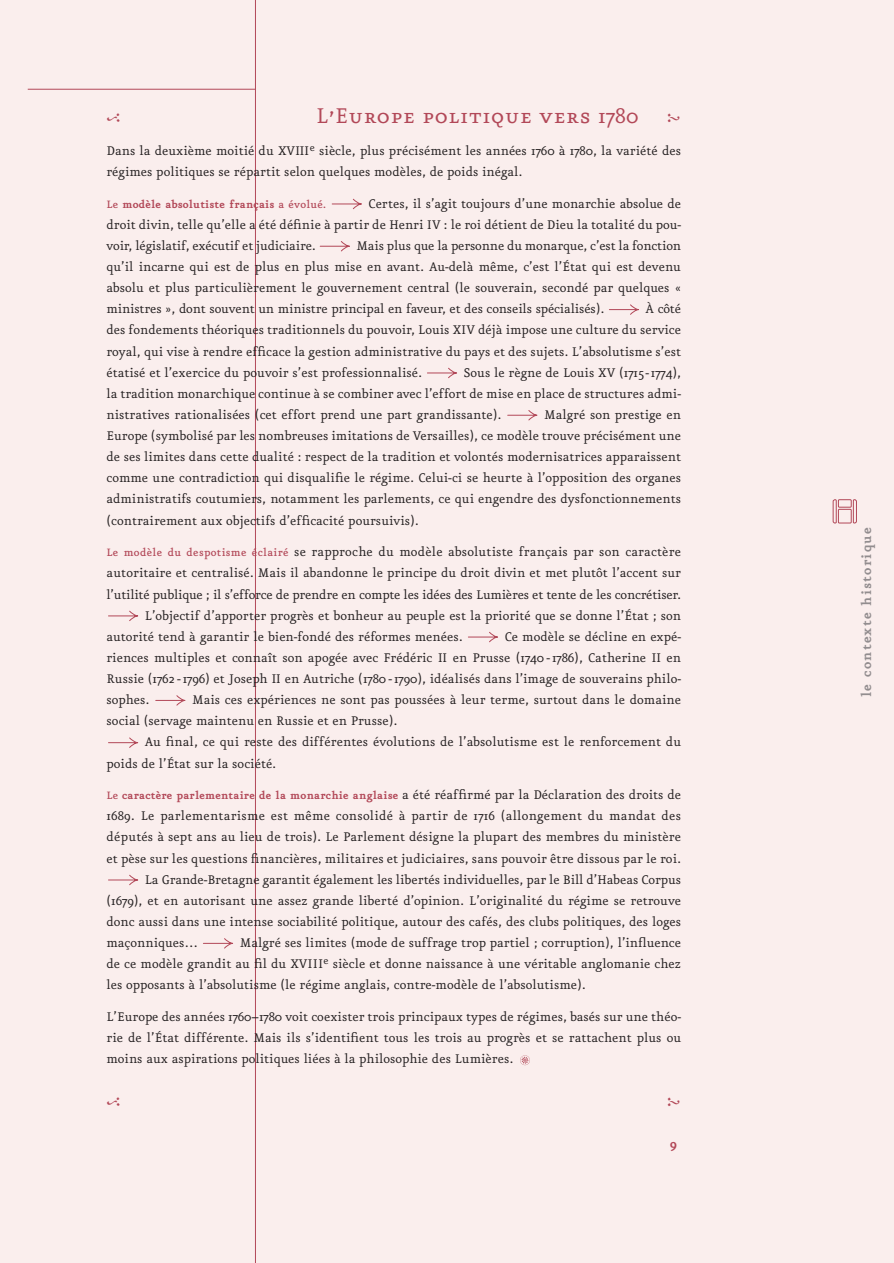
<style>
.page{position:relative;width:894px;height:1263px;background:#fff}
.page>*{position:absolute;margin:0;border:0;box-sizing:border-box;transform-origin:0 0}
.t1{font:25.5px "Eureka Small Caps";letter-spacing:.015em;color:#b24858}
.t2{font:700 15.75px "Eureka";letter-spacing:.075em;color:#928d8f}
.t3{font:15px/21.1px "Eureka";color:#231f20;text-align:justify}
.t4{font:700 15px "Eureka";color:#b24858}
.t5{font:700 12.75px "Eureka";letter-spacing:.015em;color:#b24858}
.s1{font-family:"Eureka"}
.s2{font-weight:500}
.s3{font-weight:500;font-size:12.75px;color:#b24858}
.s4{font-weight:400;font-size:15px;color:#231f20}
</style>
<div class="page">
<div style="left:0;top:0;width:893px;height:1263px;background:#faeeed"></div>
<svg style="left:107px;top:1097px;width:13px;height:9px"></svg>
<svg style="left:667px;top:1098px;width:12px;height:8px"></svg>
<svg style="left:107px;top:114px;width:13px;height:8px"></svg>
<svg style="left:667px;top:114px;width:12px;height:8px"></svg>
<h1 class="t1" style="left:316px;top:100px;width:324px">L’Europe politique vers <span class="s1">1780</span></h1>
<p class="t3" style="left:106px;top:142px;width:576px">Dans la deuxième moitié du XVIII<sup>e</sup> siècle, plus précisément les années 1760 à 1780, la variété des régimes politiques se répartit selon quelques modèles, de poids inégal.</p>
<p class="t5" style="left:106px;top:200px;width:221px"><span class="s2">Le</span> modèle absolutiste français <span class="s2">a évolué.</span></p>
<p class="t3" style="left:106px;top:195px;width:576px;text-indent:262px">Certes, il s’agit toujours d’une monarchie absolue de droit divin, telle qu’elle a été définie à partir de Henri IV : le roi détient de Dieu la totalité du pou&shy;voir, législatif, exécutif et judiciaire.</p>
<p class="t3" style="left:106px;top:237px;width:576px;text-indent:250px">Mais plus que la personne du monarque, c’est la fonction qu’il incarne qui est de plus en plus mise en avant. Au-delà même, c’est l’État qui est devenu absolu et plus particulièrement le gouvernement central (le souverain, secondé par quelques « ministres », dont souvent un ministre principal en faveur, et des conseils spécialisés).</p>
<p class="t3" style="left:106px;top:300px;width:576px;text-indent:539px">À côté des fondements théoriques traditionnels du pouvoir, Louis XIV déjà impose une culture du service royal, qui vise à rendre efficace la gestion administrative du pays et des sujets. L’absolutisme s’est étatisé et l’exercice du pouvoir s’est professionnalisé.</p>
<p class="t3" style="left:106px;top:364px;width:576px;text-indent:357px">Sous le règne de Louis XV (1715-1774), la tradition monarchique continue à se combiner avec l’effort de mise en place de structures admi&shy;nistratives rationalisées (cet effort prend une part grandissante).</p>
<p class="t3" style="left:106px;top:406px;width:576px;text-indent:437px">Malgré son prestige en Europe (symbolisé par les nombreuses imitations de Versailles), ce modèle trouve précisément une de ses limites dans cette dualité : respect de la tradition et volontés modernisatrices apparaissent comme une contradiction qui disqualifie le régime. Celui-ci se heurte à l’opposition des organes administratifs coutumiers, notamment les parlements, ce qui engendre des dysfonctionnements (contrairement aux objectifs d’efficacité poursuivis).</p>
<p class="t3" style="left:106px;top:543px;width:575px"><span class="s3">Le modèle du despotisme éclairé</span> se rapproche du modèle absolutiste français par son caractère</p>
<p class="t3" style="left:106px;top:564px;width:576px">autoritaire et centralisé. Mais il abandonne le principe du droit divin et met plutôt l’accent sur</p>
<p class="t3" style="left:106px;top:585px;width:576px">l’utilité publique ; il s’efforce de prendre en compte les idées des Lumières et tente de les concrétiser.</p>
<p class="t3" style="left:145px;top:607px;width:537px">L’objectif d’apporter progrès et bonheur au peuple est la priorité que se donne l’État ; son</p>
<p class="t3" style="left:106px;top:628px;width:357px">autorité tend à garantir le bien-fondé des réformes menées.</p>
<p class="t3" style="left:106px;top:628px;width:576px;text-indent:398px">Ce modèle se décline en expé&shy;riences multiples et connaît son apogée avec Frédéric II en Prusse (1740 - 1786), Catherine II en Russie (1762 - 1796) et Joseph II en Autriche (1780 - 1790), idéalisés dans l’image de souverains philo&shy;sophes.</p>
<p class="t3" style="left:106px;top:691px;width:576px;text-indent:86px">Mais ces expériences ne sont pas poussées à leur terme, surtout dans le domaine social (servage maintenu en Russie et en Prusse).</p>
<p class="t3" style="left:106px;top:733px;width:576px;text-indent:38px">Au final, ce qui reste des différentes évolutions de l’absolutisme est le renforcement du poids de l’État sur la société.</p>
<p class="t5" style="left:106px;top:791px;width:576px"><span class="s2">Le</span> caractère parlementaire de la monarchie anglaise <span class="s4">a été réaffirmé par la Déclaration des droits de</span></p>
<p class="t3" style="left:106px;top:807px;width:576px">1689. Le parlementarisme est même consolidé à partir de 1716 (allongement du mandat des</p>
<p class="t3" style="left:106px;top:828px;width:576px">députés à sept ans au lieu de trois). Le Parlement désigne la plupart des membres du ministère</p>
<p class="t3" style="left:106px;top:849px;width:576px">et pèse sur les questions financières, militaires et judiciaires, sans pouvoir être dissous par le roi.</p>
<p class="t3" style="left:145px;top:871px;width:537px">La Grande-Bretagne garantit également les libertés individuelles, par le Bill d’Habeas Corpus</p>
<p class="t3" style="left:106px;top:892px;width:576px">(1679), et en autorisant une assez grande liberté d’opinion. L’originalité du régime se retrouve</p>
<p class="t3" style="left:106px;top:913px;width:576px">donc aussi dans une intense sociabilité politique, autour des cafés, des clubs politiques, des loges</p>
<p class="t3" style="left:106px;top:934px;width:93px">maçonniques…</p>
<p class="t3" style="left:106px;top:934px;width:576px;text-indent:133px">Malgré ses limites (mode de suffrage trop partiel ; corruption), l’influence de ce modèle grandit au fil du XVIII<sup>e</sup> siècle et donne naissance à une véritable anglomanie chez les opposants à l’absolutisme (le régime anglais, contre-modèle de l’absolutisme).</p>
<p class="t3" style="left:106px;top:1008px;width:576px">L’Europe des années 1760–1780 voit coexister trois principaux types de régimes, basés sur une théo&shy;rie de l’État différente. Mais ils s’identifient tous les trois au progrès et se rattachent plus ou moins aux aspirations politiques liées à la philosophie des Lumières.</p>
<p class="t4" style="left:669px;top:1139px;width:9px">9</p>
<p class="t2" style="left:861px;top:697px;width:171px;rotate:-90deg">le contexte historique</p>
</div>
